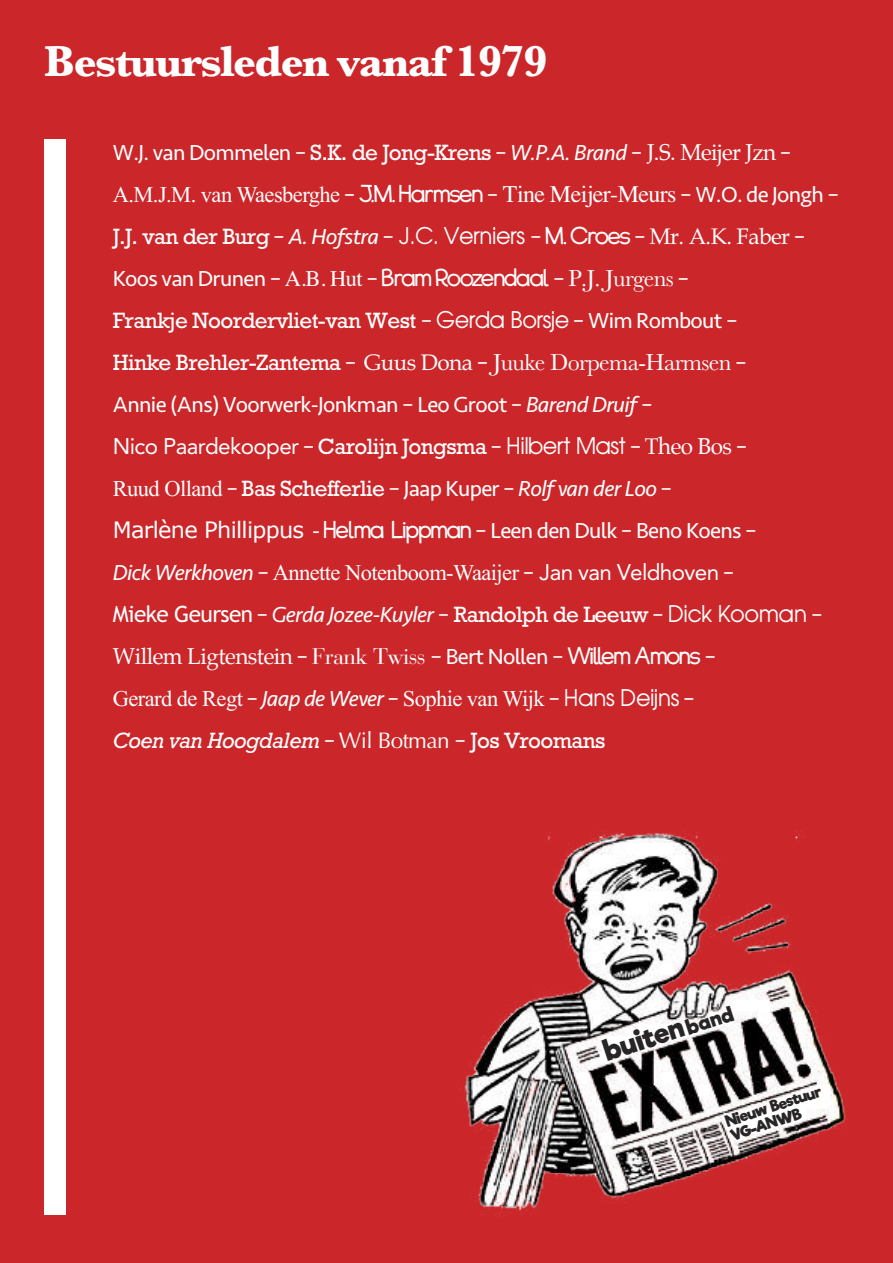
<style>
.page{position:relative;width:893px;height:1263px;background:#cb262a}
.page>*{position:absolute;margin:0;border:0;box-sizing:border-box;transform-origin:0 0}
.t1{font:700 45px "Baskerville";letter-spacing:-.04em;color:#fff}
.t2{font:700 27px "Riffic Free";color:#272526}
.t3{font:22.5px/42px "Rockwell";letter-spacing:-.025em;color:#fff}
.t4{font:22.5px "Seravek";letter-spacing:-.03em;color:#fff}
.t5{font:22.5px "Times New Roman";letter-spacing:-.025em;color:#fff}
.t6{font:italic 22.5px "Seravek";letter-spacing:-.03em;color:#fff}
.t7{font:22.5px "Avenir";letter-spacing:-.03em;color:#fff}
.t8{font:22.5px "Palatino";letter-spacing:-.025em;color:#fff}
.t9{font:italic 22.5px "Rockwell";letter-spacing:-.025em;color:#fff}
.t10{font:700 15px/14.9px "Riffic Free";color:#272526}
.s1{font-family:"Rockwell"}
.s2{font-style:italic}
.s3{font-family:"Palatino"}
.s4{font-family:"Seravek"}
.s5{font-family:"Riffic"}
.s6{font-family:"Times";font-size:24px}
.s7{font-family:"Seravek";font-style:italic}
.s8{font-family:"Avant Garde"}
.s9{font-family:"Book Antiqua"}
.s10{font-family:"Times"}
.s11{font-family:"Baskerville";font-size:24px}
.s12{font-family:"Times New Roman"}
.s13{font-family:"Verdana"}
.s14{font-family:"Avenir"}
.s15{font-family:"Trebuchet MS";font-style:normal}
.s16{font-style:normal}
.s17{font-family:"Rockwell";font-style:normal}
.s18{font-family:"Avant Garde";font-style:normal}
.s19{font-family:"Bauer Bodoni"}
.s20{font-family:"Seravek";font-style:normal}
.s21{font-family:"Optima";font-style:normal}
.s22{font-size:19.5px}
</style>
<div class="page">
<div style="left:44px;top:139px;width:22px;height:1075px;background:#fff"></div>
<img style="left:464px;top:831px;width:382px;height:384px">
<h1 class="t1" style="left:44px;top:34px;width:505px">Bestuursleden vanaf 1979</h1>
<p class="t4" style="left:113px;top:135px;width:680px">W.J. van Dommelen – <span class="s1">S.K. de Jong-Krens</span> – <span class="s2">W.P.A. Brand</span> – <span class="s3">J.S. Meijer Jzn</span> –</p>
<p class="t5" style="left:113px;top:181px;width:728px">A.M.J.M. van Waesberghe <span class="s4">–</span> <span class="s5">J.M. Harmsen</span> <span class="s4">–</span> <span class="s6">Tine Meijer-Meurs</span> <span class="s4">– W.O. de Jongh –</span></p>
<p class="t3" style="left:113px;top:215px;width:694px">J.J. van der Burg <span class="s4">–</span> <span class="s7">A. Hofstra</span> <span class="s4">–</span> <span class="s8">J.C. Verniers</span> <span class="s4">–</span> <span class="s5">M. Croes</span> <span class="s4">–</span> <span class="s9">Mr. A.K. Faber</span> <span class="s4">–</span></p>
<p class="t4" style="left:113px;top:261px;width:578px">Koos van Drunen – <span class="s10">A.B. Hut</span> – <span class="s5">Bram Roozendaal</span> – <span class="s11">P.J. Jurgens</span> –</p>
<p class="t3" style="left:113px;top:299px;width:635px">Frankje Noordervliet-van West <span class="s4">–</span> <span class="s8">Gerda Borsje</span> <span class="s4">– Wim Rombout –<br></span>Hinke Brehler-Zantema <span class="s4">–</span> <span class="s9">Guus Dona</span> <span class="s4">–</span> <span class="s11">Juuke Dorpema-Harmsen</span> <span class="s4">–</span></p>
<p class="t4" style="left:113px;top:387px;width:541px">Annie (Ans) Voorwerk-Jonkman – Leo Groot – <span class="s2">Barend Druif</span> –</p>
<p class="t7" style="left:113px;top:428px;width:636px">Nico Paardekooper <span class="s4">–</span> <span class="s1">Carolijn Jongsma</span> <span class="s4">–</span> <span class="s8">Hilbert Mast</span> <span class="s4">–</span> <span class="s3">Theo Bos</span> <span class="s4">–</span></p>
<p class="t3" style="left:113px;top:467px;width:561px"><span class="s12">Ruud Olland</span> <span class="s4">–</span> Bas Schefferlie <span class="s4">– Jaap Kuper –</span> <span class="s7">Rolf van der Loo</span> <span class="s4">–</span></p>
<p class="t4" style="left:113px;top:513px;width:645px"><span class="s13">Marlène Phillippus</span> - <span class="s5">Helma Lippman</span> – Leen den Dulk – Beno Koens –</p>
<p class="t5" style="left:113px;top:559px;width:623px"><span class="s7">Dick Werkhoven</span> <span class="s4">–</span> Annette Notenboom-Waaijer <span class="s4">–</span> <span class="s14">Jan van Veldhoven</span> <span class="s4">–</span></p>
<p class="t6" style="left:113px;top:596px;width:711px"><span class="s15">Mieke Geursen</span> <span class="s16">–</span> Gerda Jozee-Kuyler <span class="s16">–</span> <span class="s17">Randolph de Leeuw</span> <span class="s16">–</span> <span class="s18">Dick Kooman</span> <span class="s16">–</span></p>
<p class="t8" style="left:113px;top:645px;width:605px">Willem Ligtenstein <span class="s4">–</span> <span class="s19">Frank Twiss</span> <span class="s4">– Bert Nollen –</span> <span class="s5">Willem Amons</span> <span class="s4">–</span></p>
<p class="t5" style="left:113px;top:685px;width:584px">Gerard de Regt <span class="s4">–</span> <span class="s7">Jaap de Wever</span> <span class="s4">–</span> Sophie van Wijk <span class="s4">–</span> <span class="s8">Hans Deijns</span> <span class="s4">–</span></p>
<p class="t9" style="left:113px;top:727px;width:494px">Coen van Hoogdalem <span class="s20">–</span> <span class="s21">Wil Botman</span> <span class="s20">–</span> <span class="s16">Jos Vroomans</span></p>
<p class="t2" style="left:600px;top:1036px;width:135px;rotate:-18deg">buiten <span class="s22">band</span></p>
<p class="t10" style="left:724px;top:1115px;width:101px;rotate:-18deg">Nieuw Bestuur<br>VG-ANWB</p>
</div>
